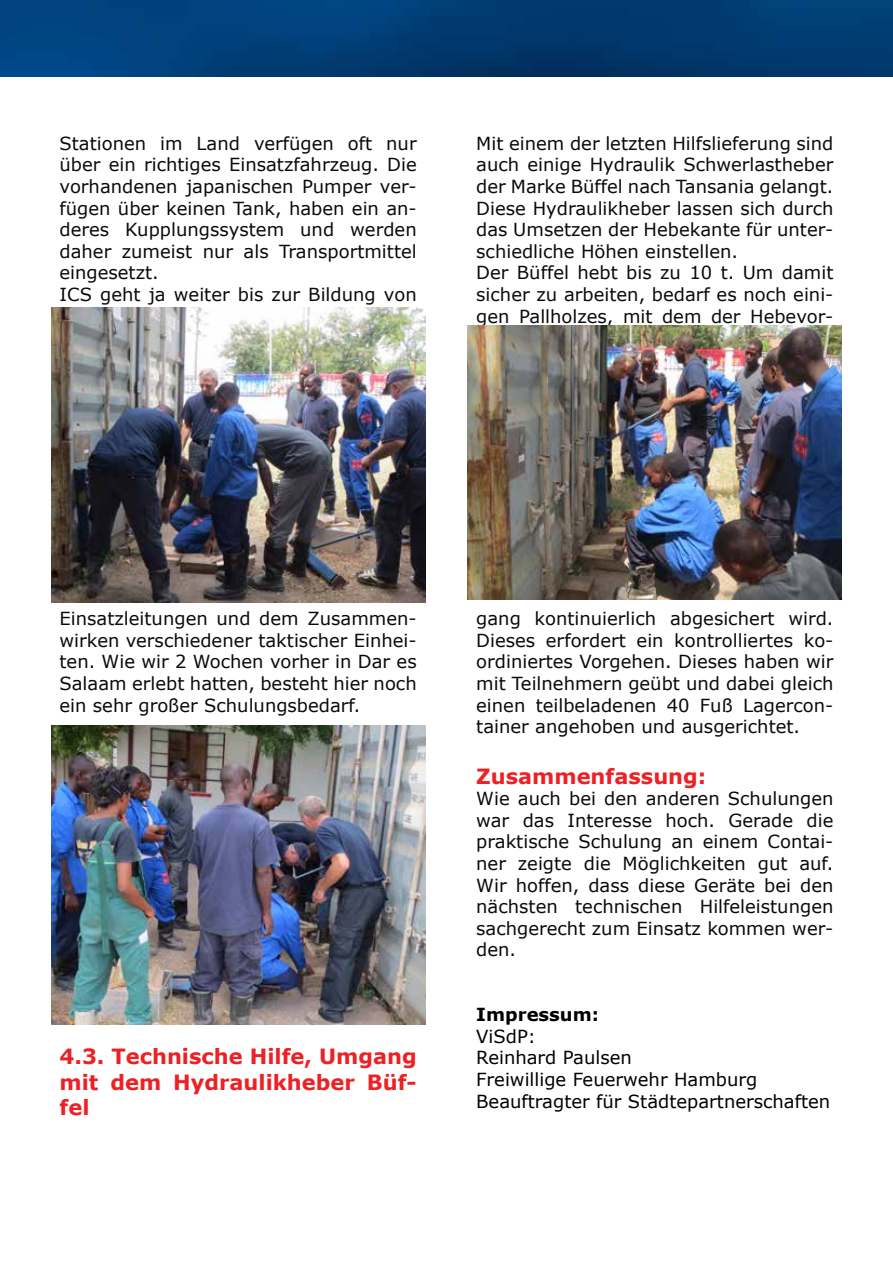
<style>
.page{position:relative;width:893px;height:1263px;background:#fff}
.page>*{position:absolute;margin:0;border:0;box-sizing:border-box;transform-origin:0 0}
.t1{font:700 21px/25.2px "Verdana";color:#ed2125;text-align:justify}
.t2{font:18px/21.6px "Verdana";color:#0a0a0b;text-align:justify}
.t3{font:18px/21.6px "Verdana";color:#000}
.t4{font:700 18px "Verdana";color:#000}
</style>
<div class="page">
<img style="left:0;top:0;width:893px;height:77px">
<img style="left:51px;top:307px;width:374px;height:296px">
<img style="left:51px;top:725px;width:374px;height:300px">
<img style="left:468px;top:325px;width:374px;height:275px">
<p class="t2" style="left:60px;top:132px;width:359px;text-align:left">Stationen im Land verfügen oft nur über ein richtiges Einsatzfahrzeug. Die vorhandenen japanischen Pumper ver&shy;fügen über keinen Tank, haben ein an&shy;deres Kupplungssystem und werden daher zumeist nur als Transportmittel eingesetzt.<br>ICS geht ja weiter bis zur Bildung von</p>
<p class="t2" style="left:476px;top:132px;width:359px;text-align:left">Mit einem der letzten Hilfslieferung sind auch einige Hydraulik Schwerlastheber der Marke Büffel nach Tansania gelangt.<br>Diese Hydraulikheber lassen sich durch das Umsetzen der Hebekante für unter&shy;schiedliche Höhen einstellen.<br>Der Büffel hebt bis zu 10 t. Um damit sicher zu arbeiten, bedarf es noch eini&shy;gen Pallholzes, mit dem der Hebevor-</p>
<p class="t2" style="left:60px;top:607px;width:359px">Einsatzleitungen und dem Zusammen&shy;wirken verschiedener taktischer Einhei&shy;ten. Wie wir 2 Wochen vorher in Dar es Salaam erlebt hatten, besteht hier noch ein sehr großer Schulungsbedarf.</p>
<p class="t1" style="left:60px;top:1044px;width:359px">4.3. Technische Hilfe, Umgang mit dem Hydraulikheber Büf&shy;fel</p>
<p class="t2" style="left:476px;top:607px;width:359px">gang kontinuierlich abgesichert wird.<br>Dieses erfordert ein kontrolliertes ko&shy;ordiniertes Vorgehen. Dieses haben wir mit Teilnehmern geübt und dabei gleich einen teilbeladenen 40 Fuß Lagercon&shy;tainer angehoben und ausgerichtet.</p>
<p class="t1" style="left:476px;top:763px;width:232px">Zusammenfassung:</p>
<p class="t2" style="left:476px;top:787px;width:359px">Wie auch bei den anderen Schulungen war das Interesse hoch. Gerade die praktische Schulung an einem Contai&shy;ner zeigte die Möglichkeiten gut auf.<br>Wir hoffen, dass diese Geräte bei den nächsten technischen Hilfeleistungen sachgerecht zum Einsatz kommen wer&shy;den.</p>
<p class="t4" style="left:476px;top:1002px;width:124px">Impressum:</p>
<p class="t3" style="left:476px;top:1025px;width:356px">ViSdP:<br>Reinhard Paulsen<br>Freiwillige Feuerwehr Hamburg<br>Beauftragter für Städtepartnerschaften</p>
</div>
